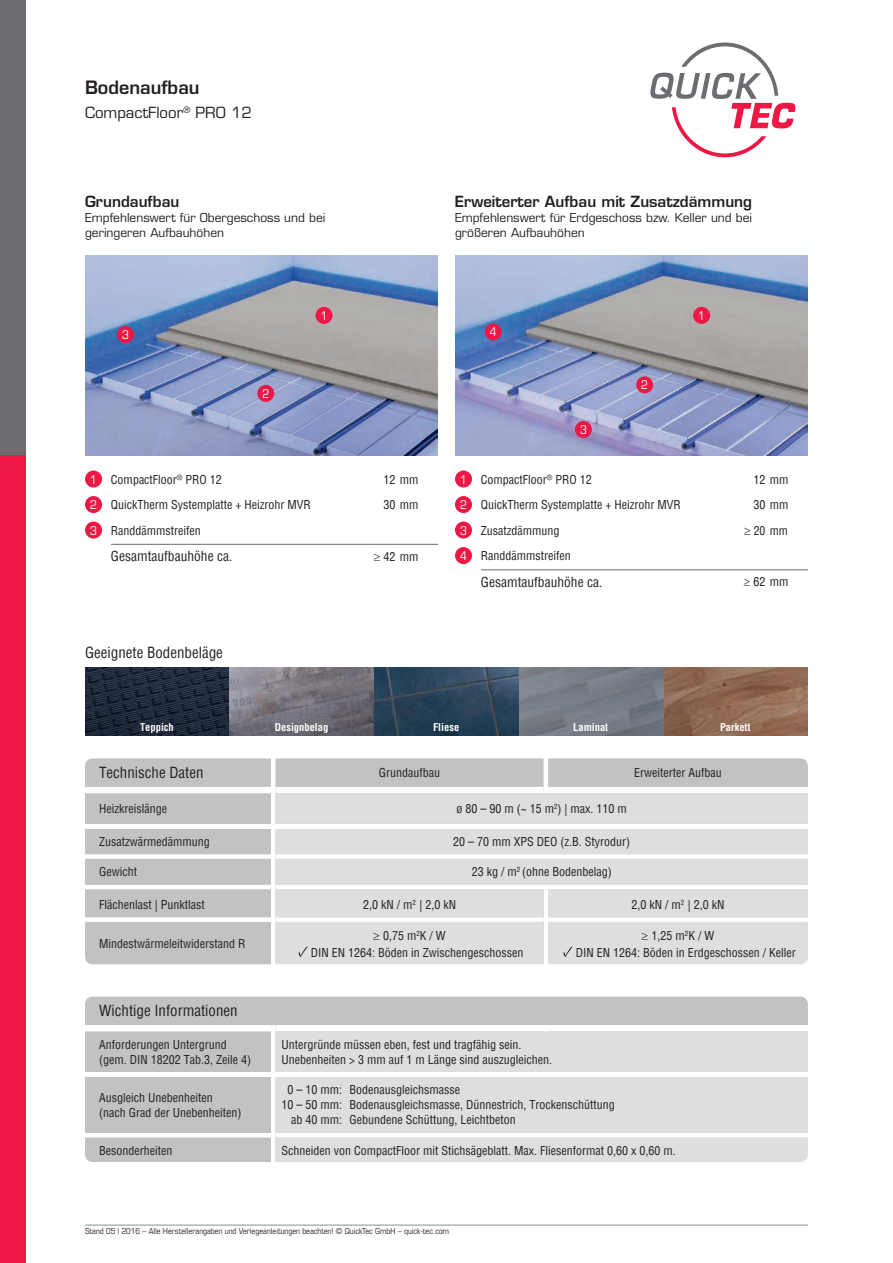
<style>
.page{position:relative;width:893px;height:1263px;background:#fff}
.page>*{position:absolute;margin:0;border:0;box-sizing:border-box;transform-origin:0 0}
.t1{font:600 18px "Eurostile LT Std";color:#231f20}
.t2{font:condensed 15px "Helvetica";color:#231f20}
.t3{font:600 15px "Eurostile LT Std";color:#231f20}
.t4{font:15px "Eurostile LT Std";color:#231f20}
.t5{font:condensed 13.5px "Helvetica";color:#231f20}
.t6{font:condensed 12px/15px "Helvetica";color:#231f20}
.t7{font:12px/15px "Eurostile LT Std";color:#231f20}
.t8{font:condensed 12px "Eurostile LT Std";color:#fff}
.t9{font:700 condensed 10.5px "Helvetica";color:#fff}
.t10{font:condensed 8.25px "Eurostile LT Std";color:#231f20}
.s1{font-family:"Eurostile LT Std";color:#fff}
</style>
<div class="page">
<img style="left:85px;top:255px;width:353px;height:200px">
<img style="left:455px;top:255px;width:353px;height:200px">
<div style="left:315px;top:307px;width:18px;height:17px;background:#ed1845;border-radius:50%"></div>
<div style="left:693px;top:307px;width:17px;height:17px;background:#ed1845;border-radius:50%"></div>
<div style="left:257px;top:385px;width:17px;height:17px;background:#ed1845;border-radius:50%"></div>
<div style="left:636px;top:376px;width:17px;height:17px;background:#ed1845;border-radius:50%"></div>
<div style="left:575px;top:421px;width:17px;height:17px;background:#ed1845;border-radius:50%"></div>
<div style="left:117px;top:326px;width:17px;height:17px;background:#ed1845;border-radius:50%"></div>
<div style="left:485px;top:323px;width:17px;height:17px;background:#ed1845;border-radius:50%"></div>
<div style="left:0;top:455px;width:26px;height:808px;background:#ed1845"></div>
<div style="left:0;top:0;width:26px;height:455px;background:#6c6d70"></div>
<hr style="left:85px;top:1225px;width:723px;height:1px;background:#828f96">
<svg style="left:650px;top:43px;width:145px;height:114px"></svg>
<svg style="left:86px;top:760px;width:720px;height:203px;background:#d6d7d9"></svg>
<div style="left:83px;top:757px;width:726px;height:209px;border:2px solid #fff;border-radius:9px"></div>
<div style="left:84px;top:996px;width:725px;height:167px;background:#c1c2c4;border-radius:9px"></div>
<svg style="left:86px;top:1025px;width:720px;height:135px"></svg>
<div style="left:83px;top:995px;width:726px;height:168px;border:2px solid #fff;border-radius:9px"></div>
<hr style="left:111px;top:544px;width:258px;height:1px;background:#6c6d70">
<hr style="left:369px;top:544px;width:31px;height:1px;background:#6c6d70">
<hr style="left:400px;top:544px;width:38px;height:1px;background:#6c6d70">
<div style="left:85px;top:470px;width:17px;height:17px;background:#ed1845;border-radius:50%"></div>
<div style="left:85px;top:496px;width:17px;height:17px;background:#ed1845;border-radius:50%"></div>
<div style="left:85px;top:521px;width:17px;height:18px;background:#ed1845;border-radius:50%"></div>
<hr style="left:481px;top:569px;width:258px;height:1px;background:#6c6d70">
<hr style="left:739px;top:569px;width:31px;height:1px;background:#6c6d70">
<hr style="left:770px;top:569px;width:38px;height:1px;background:#6c6d70">
<div style="left:455px;top:470px;width:17px;height:17px;background:#ed1845;border-radius:50%"></div>
<div style="left:455px;top:496px;width:17px;height:17px;background:#ed1845;border-radius:50%"></div>
<div style="left:455px;top:521px;width:17px;height:18px;background:#ed1845;border-radius:50%"></div>
<div style="left:455px;top:547px;width:17px;height:17px;background:#ed1845;border-radius:50%"></div>
<img style="left:85px;top:668px;width:723px;height:68px">
<h1 class="t1" style="left:85px;top:76px;width:116px">Bodenaufbau</h1>
<p class="t4" style="left:85px;top:104px;width:168px">CompactFloor<sup>®</sup> PRO 12</p>
<p class="t3" style="left:85px;top:192px;width:96px">Grundaufbau</p>
<p class="t7" style="left:85px;top:210px;width:242px">Empfehlenswert für Obergeschoss und bei geringeren Aufbauhöhen</p>
<p class="t3" style="left:455px;top:192px;width:299px">Erweiterter Aufbau mit Zusatzdämmung</p>
<p class="t7" style="left:455px;top:210px;width:299px">Empfehlenswert für Erdgeschoss bzw. Keller und bei größeren Aufbauhöhen</p>
<p class="t8" style="left:321px;top:308px;width:8px">1</p>
<p class="t8" style="left:698px;top:308px;width:8px">1</p>
<p class="t8" style="left:122px;top:328px;width:8px">3</p>
<p class="t8" style="left:490px;top:325px;width:8px">4</p>
<p class="t8" style="left:262px;top:386px;width:8px">2</p>
<p class="t8" style="left:580px;top:422px;width:8px">3</p>
<p class="t8" style="left:641px;top:378px;width:8px">2</p>
<p class="t6" style="left:90px;top:472px;width:133px"><span class="s1">1</span> CompactFloor<sup>®</sup> PRO 12</p>
<p class="t6" style="left:383px;top:472px;width:36px">12 mm</p>
<p class="t6" style="left:90px;top:497px;width:222px"><span class="s1">2</span> QuickTherm Systemplatte + Heizrohr MVR</p>
<p class="t6" style="left:383px;top:497px;width:36px">30 mm</p>
<p class="t6" style="left:90px;top:523px;width:112px"><span class="s1">3</span> Randdämmstreifen</p>
<p class="t5" style="left:111px;top:547px;width:123px">Gesamtaufbauhöhe ca.</p>
<p class="t6" style="left:374px;top:548px;width:46px">≥ 42 mm</p>
<p class="t2" style="left:85px;top:642px;width:139px">Geeignete Bodenbeläge</p>
<p class="t6" style="left:460px;top:472px;width:133px"><span class="s1">1</span> CompactFloor<sup>®</sup> PRO 12</p>
<p class="t6" style="left:753px;top:472px;width:36px">12 mm</p>
<p class="t6" style="left:460px;top:497px;width:222px"><span class="s1">2</span> QuickTherm Systemplatte + Heizrohr MVR</p>
<p class="t6" style="left:753px;top:497px;width:36px">30 mm</p>
<p class="t6" style="left:460px;top:523px;width:101px"><span class="s1">3</span> Zusatzdämmung</p>
<p class="t6" style="left:744px;top:523px;width:45px">≥ 20 mm</p>
<p class="t6" style="left:460px;top:548px;width:112px"><span class="s1">4</span> Randdämmstreifen</p>
<p class="t5" style="left:481px;top:573px;width:123px">Gesamtaufbauhöhe ca.</p>
<p class="t6" style="left:744px;top:574px;width:46px">≥ 62 mm</p>
<p class="t9" style="left:140px;top:720px;width:35px">Teppich</p>
<p class="t9" style="left:275px;top:720px;width:55px">Designbelag</p>
<p class="t9" style="left:433px;top:720px;width:28px">Fliese</p>
<p class="t9" style="left:573px;top:720px;width:37px">Laminat</p>
<p class="t9" style="left:720px;top:720px;width:32px">Parkett</p>
<p class="t2" style="left:99px;top:762px;width:106px">Technische Daten</p>
<p class="t6" style="left:379px;top:764px;width:63px">Grundaufbau</p>
<p class="t6" style="left:634px;top:764px;width:89px">Erweiterter Aufbau</p>
<p class="t6" style="left:99px;top:801px;width:69px">Heizkreislänge</p>
<p class="t6" style="left:456px;top:801px;width:172px">ø 80 – 90 m (~ 15 m<sup>2</sup>) | max. 110 m</p>
<p class="t6" style="left:99px;top:834px;width:112px">Zusatzwärmedämmung</p>
<p class="t6" style="left:453px;top:834px;width:179px">20 – 70 mm XPS DEO (z.B. Styrodur)</p>
<p class="t6" style="left:99px;top:864px;width:39px">Gewicht</p>
<p class="t6" style="left:472px;top:864px;width:141px">23 kg / m<sup>2</sup> (ohne Bodenbelag)</p>
<p class="t6" style="left:99px;top:897px;width:107px">Flächenlast | Punktlast</p>
<p class="t6" style="left:363px;top:897px;width:94px">2,0 kN / m<sup>2</sup> | 2,0 kN</p>
<p class="t6" style="left:631px;top:897px;width:94px">2,0 kN / m<sup>2</sup> | 2,0 kN</p>
<p class="t6" style="left:99px;top:936px;width:148px">Mindestwärmeleitwiderstand R</p>
<p class="t6" style="left:311px;top:928px;width:214px;line-height:16.5px;text-indent:62px">≥ 0,75 m<sup>2</sup>K / W<br>DIN EN 1264: Böden in Zwischengeschossen</p>
<p class="t6" style="left:576px;top:928px;width:221px;line-height:16.5px;text-indent:66px">≥ 1,25 m<sup>2</sup>K / W<br>DIN EN 1264: Böden in Erdgeschossen / Keller</p>
<p class="t2" style="left:99px;top:1000px;width:140px">Wichtige Informationen</p>
<p class="t6" style="left:99px;top:1037px;width:153px">Anforderungen Untergrund (gem. DIN 18202 Tab.3, Zeile 4)</p>
<p class="t6" style="left:281px;top:1037px;width:272px">Untergründe müssen eben, fest und tragfähig sein.<br>Unebenheiten &gt; 3 mm auf 1 m Länge sind auszugleichen.</p>
<p class="t6" style="left:99px;top:1090px;width:144px">Ausgleich Unebenheiten (nach Grad der Unebenheiten)</p>
<p class="t6" style="left:287px;top:1082px;width:174px">0 – 10 mm: Bodenausgleichsmasse</p>
<p class="t6" style="left:281px;top:1097px;width:335px">10 – 50 mm: Bodenausgleichsmasse, Dünnestrich, Trockenschüttung</p>
<p class="t6" style="left:291px;top:1112px;width:226px">ab 40 mm: Gebundene Schüttung, Leichtbeton</p>
<p class="t6" style="left:99px;top:1143px;width:75px">Besonderheiten</p>
<p class="t6" style="left:281px;top:1143px;width:396px">Schneiden von CompactFloor mit Stichsägeblatt. Max. Fliesenformat 0,60 x 0,60 m.</p>
<p class="t10" style="left:85px;top:1226px;width:366px">Stand 05 | 2016 – Alle Herstellerangaben und Verlegeanleitungen beachten! © QuickTec GmbH – quick-tec.com</p>
</div>
